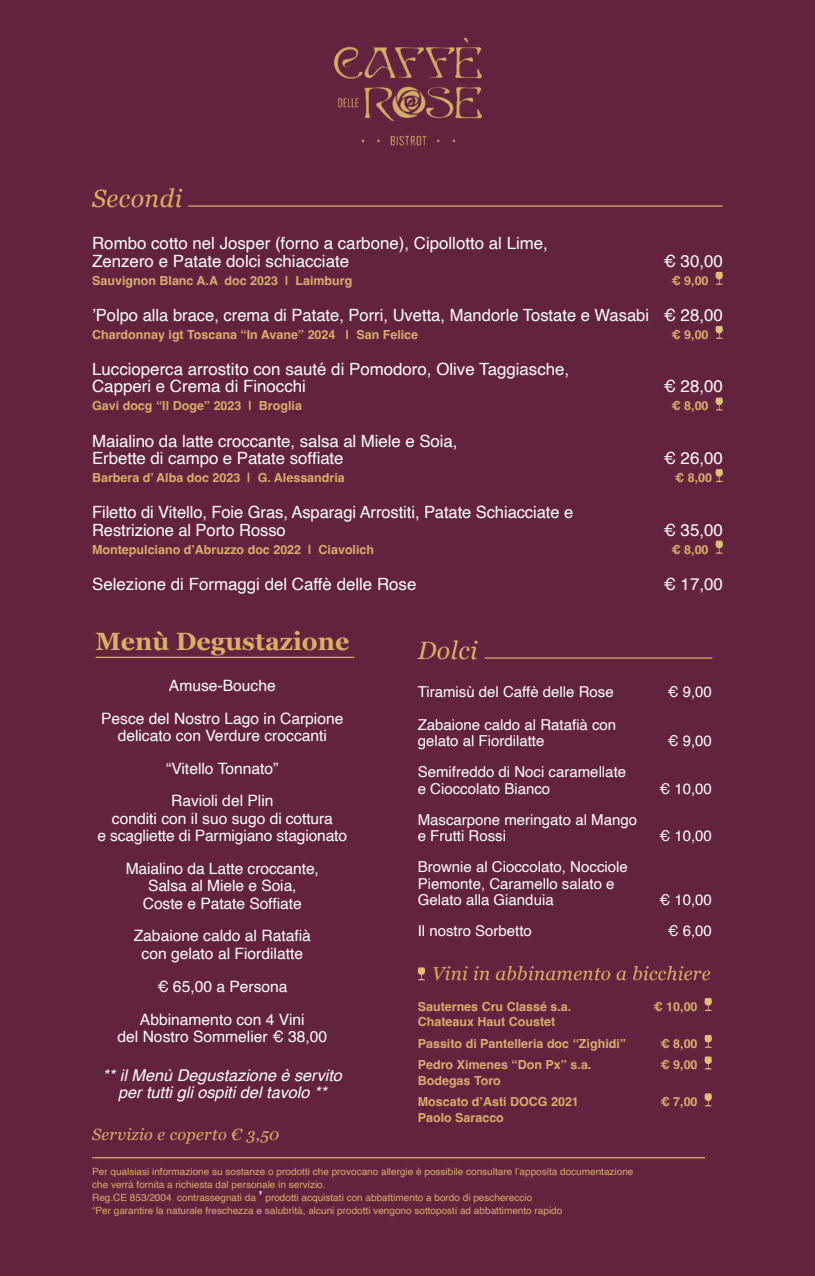
<style>
.page{position:relative;width:815px;height:1276px;background:#63223e}
.page>*{position:absolute;margin:0;border:0;box-sizing:border-box;transform-origin:0 0}
.t1{font:700 25px "Georgia";color:#d9b166}
.t2{font:italic 25px "Georgia";letter-spacing:.02em;color:#d9b166}
.t3{font:italic 18.75px "Georgia";letter-spacing:.02em;color:#d9b166}
.t4{font:16.88px/17.5px "Helvetica";color:#fff}
.t5{font:italic 16.25px/17.5px "Helvetica";color:#fff;text-align:center}
.t6{font:italic 16.25px "Georgia";letter-spacing:.02em;color:#d9b166}
.t7{font:15.62px/17.5px "Helvetica";color:#fff;text-align:center}
.t8{font:15px/16.2px "Helvetica";color:#fff}
.t9{font:700 12.5px/21.5px "Helvetica";color:#d5af6c}
.t10{font:10px/13px "Helvetica";color:#d5af6c}
.s1{font-weight:700;font-size:13.75px;color:#fff}
</style>
<div class="page">
<img style="left:328px;top:27px;width:161px;height:124px">
<hr style="left:188px;top:205px;width:535px;height:2px;background:#d9b166">
<svg style="left:715px;top:272px;width:8px;height:13px"></svg>
<svg style="left:715px;top:326px;width:8px;height:13px"></svg>
<svg style="left:715px;top:397px;width:8px;height:13px"></svg>
<svg style="left:715px;top:469px;width:8px;height:13px"></svg>
<svg style="left:715px;top:541px;width:8px;height:12px"></svg>
<hr style="left:485px;top:657px;width:227px;height:1px;background:#d9b166">
<svg style="left:418px;top:967px;width:7px;height:13px"></svg>
<svg style="left:705px;top:998px;width:7px;height:13px"></svg>
<svg style="left:705px;top:1035px;width:7px;height:13px"></svg>
<svg style="left:705px;top:1056px;width:7px;height:13px"></svg>
<svg style="left:705px;top:1093px;width:7px;height:13px"></svg>
<hr style="left:96px;top:657px;width:258px;height:1px;background:#d9b166">
<hr style="left:92px;top:1157px;width:613px;height:1px;background:#d9b166">
<h1 class="t2" style="left:92px;top:180px;width:92px">Secondi</h1>
<p class="t4" style="left:92px;top:235px;width:457px">Rombo cotto nel Josper (forno a carbone), Cipollotto al Lime,<br>Zenzero e Patate dolci schiacciate</p>
<p class="t4" style="left:663px;top:253px;width:61px">€ 30,00</p>
<p class="t9" style="left:92px;top:271px;width:262px">Sauvignon Blanc A.A doc 2023 | Laimburg</p>
<p class="t9" style="left:671px;top:271px;width:39px">€ 9,00</p>
<p class="t4" style="left:92px;top:307px;width:632px">’Polpo alla brace, crema di Patate, Porri, Uvetta, Mandorle Tostate e Wasabi € 28,00</p>
<p class="t9" style="left:92px;top:325px;width:328px">Chardonnay igt Toscana “In Avane” 2024 | San Felice</p>
<p class="t9" style="left:671px;top:325px;width:39px">€ 9,00</p>
<p class="t4" style="left:92px;top:361px;width:479px">Luccioperca arrostito con sauté di Pomodoro, Olive Taggiasche,<br>Capperi e Crema di Finocchi</p>
<p class="t4" style="left:663px;top:378px;width:61px">€ 28,00</p>
<p class="t9" style="left:92px;top:397px;width:211px">Gavi docg “Il Doge” 2023 | Broglia</p>
<p class="t9" style="left:671px;top:397px;width:39px">€ 8,00</p>
<p class="t4" style="left:92px;top:432px;width:367px">Maialino da latte croccante, salsa al Miele e Soia,<br>Erbette di campo e Patate soffiate</p>
<p class="t4" style="left:663px;top:450px;width:61px">€ 26,00</p>
<p class="t9" style="left:92px;top:468px;width:254px">Barbera d’ Alba doc 2023 | G. Alessandria</p>
<p class="t9" style="left:675px;top:468px;width:39px">€ 8,00</p>
<p class="t4" style="left:92px;top:504px;width:483px">Filetto di Vitello, Foie Gras, Asparagi Arrostiti, Patate Schiacciate e<br>Restrizione al Porto Rosso</p>
<p class="t4" style="left:663px;top:521px;width:61px">€ 35,00</p>
<p class="t9" style="left:92px;top:540px;width:284px">Montepulciano d’Abruzzo doc 2022 | Ciavolich</p>
<p class="t9" style="left:671px;top:540px;width:39px">€ 8,00</p>
<p class="t4" style="left:92px;top:575px;width:326px">Selezione di Formaggi del Caffè delle Rose</p>
<p class="t4" style="left:663px;top:575px;width:61px">€ 17,00</p>
<h1 class="t1" style="left:95px;top:622px;width:255px">Menù Degustazione</h1>
<p class="t7" style="left:101px;top:670px;width:244px;line-height:32.5px">Amuse-Bouche<br>Pesce del Nostro Lago in Carpione</p>
<p class="t7" style="left:118px;top:720px;width:211px;line-height:32.5px">delicato con Verdure croccanti “Vitello Tonnato”<br>Ravioli del Plin</p>
<p class="t7" style="left:97px;top:810px;width:251px">conditi con il suo sugo di cottura<br>e scagliette di Parmigiano stagionato</p>
<p class="t7" style="left:126px;top:860px;width:195px">Maialino da Latte croccante,<br>Salsa al Miele e Soia,<br>Coste e Patate Soffiate</p>
<p class="t7" style="left:134px;top:927px;width:179px">Zabaione caldo al Ratafià con gelato al Fiordilatte</p>
<p class="t7" style="left:140px;top:970px;width:166px;line-height:33.1px">€ 65,00 a Persona<br>Abbinamento con 4 Vini</p>
<p class="t7" style="left:118px;top:1028px;width:211px">del Nostro Sommelier € 38,00</p>
<p class="t5" style="left:103px;top:1066px;width:241px">** il Menù Degustazione è servito per tutti gli ospiti del tavolo **</p>
<p class="t6" style="left:92px;top:1123px;width:189px">Servizio e coperto € 3,50</p>
<p class="t10" style="left:92px;top:1165px;width:543px">Per qualsiasi informazione su sostanze o prodotti che provocano allergie è possibile consultare l’apposita documentazione che verrà fornita a richiesta dal personale in servizio.<br>Reg.CE 853/2004 contrassegnati da <span class="s1">ʼ</span> prodotti acquistati con abbattimento a bordo di peschereccio<br>“Per garantire la naturale freschezza e salubrità, alcuni prodotti vengono sottoposti ad abbattimento rapido</p>
<h1 class="t2" style="left:418px;top:632px;width:61px">Dolci</h1>
<p class="t8" style="left:418px;top:684px;width:197px">Tiramisù del Caffè delle Rose</p>
<p class="t8" style="left:667px;top:684px;width:46px">€ 9,00</p>
<p class="t8" style="left:418px;top:717px;width:200px">Zabaione caldo al Ratafià con gelato al Fiordilatte</p>
<p class="t8" style="left:667px;top:733px;width:46px">€ 9,00</p>
<p class="t8" style="left:418px;top:764px;width:210px">Semifreddo di Noci caramellate e Cioccolato Bianco</p>
<p class="t8" style="left:659px;top:781px;width:54px">€ 10,00</p>
<p class="t8" style="left:418px;top:812px;width:221px">Mascarpone meringato al Mango e Frutti Rossi</p>
<p class="t8" style="left:659px;top:828px;width:54px">€ 10,00</p>
<p class="t8" style="left:418px;top:859px;width:212px">Brownie al Cioccolato, Nocciole<br>Piemonte, Caramello salato e<br>Gelato alla Gianduia</p>
<p class="t8" style="left:659px;top:892px;width:54px">€ 10,00</p>
<p class="t8" style="left:418px;top:923px;width:116px">Il nostro Sorbetto</p>
<p class="t8" style="left:667px;top:923px;width:46px">€ 6,00</p>
<p class="t3" style="left:432px;top:960px;width:280px">Vini in abbinamento a bicchiere</p>
<p class="t9" style="left:418px;top:997px;width:155px">Sauternes Cru Classé s.a.</p>
<p class="t9" style="left:654px;top:997px;width:46px">€ 10,00</p>
<p class="t9" style="left:418px;top:1012px;width:210px">Chateaux Haut Coustet<br>Passito di Pantelleria doc “Zighidi”</p>
<p class="t9" style="left:660px;top:1034px;width:39px">€ 8,00</p>
<p class="t9" style="left:418px;top:1055px;width:175px">Pedro Ximenes “Don Px” s.a.</p>
<p class="t9" style="left:660px;top:1055px;width:39px">€ 9,00</p>
<p class="t9" style="left:418px;top:1071px;width:163px">Bodegas Toro<br>Moscato d’Asti DOCG 2021</p>
<p class="t9" style="left:660px;top:1092px;width:39px">€ 7,00</p>
<p class="t9" style="left:418px;top:1108px;width:88px">Paolo Saracco</p>
</div>
